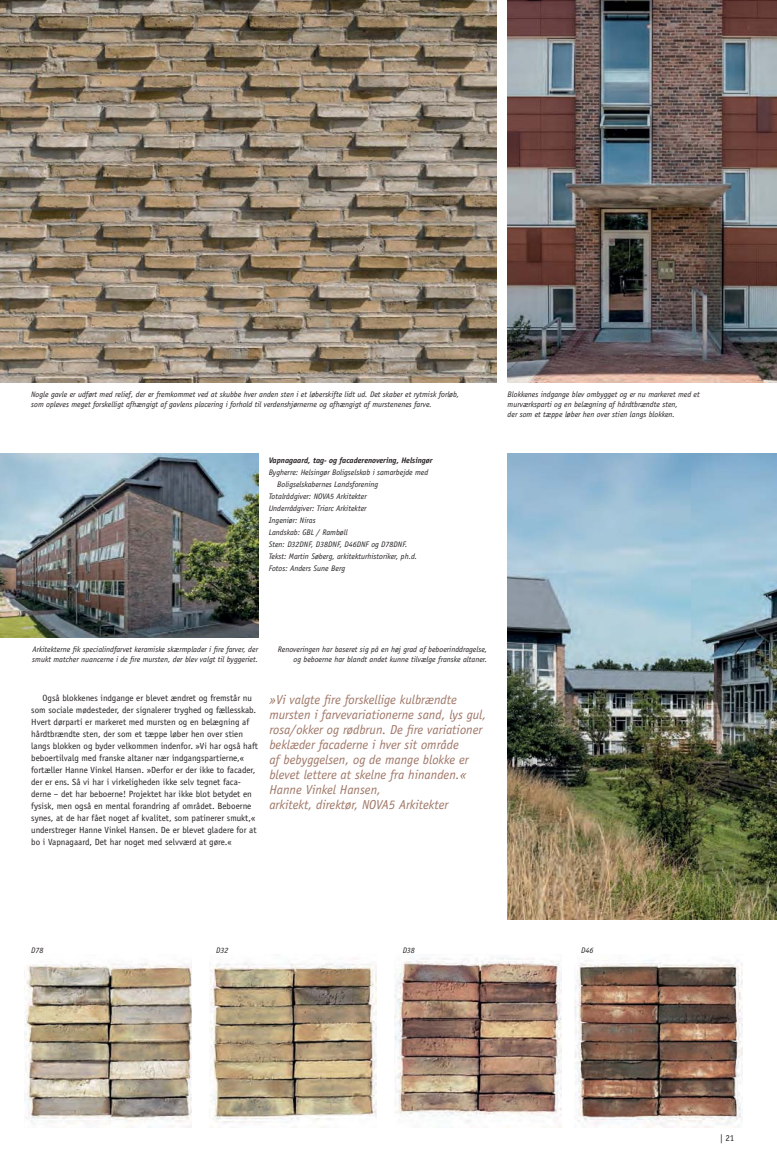
<style>
.page{position:relative;width:777px;height:1171px;background:#fff}
.page>*{position:absolute;margin:0;border:0;box-sizing:border-box;transform-origin:0 0}
.t1{font:italic 13px/15px "Officina Sans";color:#9f7666}
.t2{font:9px/12px "Officina Sans";color:#231f20}
.t3{font:italic 8px/10px "Officina Sans";color:#231f20}
.t4{font:italic 700 8px "Officina Sans";color:#231f20}
</style>
<div class="page">
<img style="left:507px;top:0;width:270px;height:383px">
<img style="left:507px;top:454px;width:270px;height:465px">
<img style="left:0;top:0;width:496px;height:383px">
<img style="left:0;top:454px;width:258px;height:184px">
<img style="left:209px;top:954px;width:167px;height:173px">
<img style="left:394px;top:954px;width:167px;height:173px">
<img style="left:24px;top:963px;width:167px;height:164px">
<img style="left:575px;top:960px;width:167px;height:167px">
<p class="t3" style="left:31px;top:390px;width:429px">Nogle gavle er udført med relief, der er fremkommet ved at skubbe hver anden sten i et løberskifte lidt ud. Det skaber et rytmisk forløb, som opleves meget forskelligt afhængigt af gavlens placering i forhold til verdenshjørnerne og afhængigt af murstenenes farve.</p>
<p class="t4" style="left:269px;top:457px;width:165px">Vapnagaard, tag- og facaderenovering, Helsingør</p>
<p class="t3" style="left:269px;top:468px;width:161px">Bygherre: Helsingør Boligselskab i samarbejde med</p>
<p class="t3" style="left:277px;top:480px;width:102px">Boligselskabernes Landsforening</p>
<p class="t3" style="left:269px;top:492px;width:100px">Totalrådgiver: NOVA5 Arkitekter</p>
<p class="t3" style="left:269px;top:504px;width:99px">Underrådgiver: Triarc Arkitekter</p>
<p class="t3" style="left:269px;top:516px;width:48px">Ingeniør: Niras</p>
<p class="t3" style="left:269px;top:528px;width:80px">Landskab: GBL / Rambøll</p>
<p class="t3" style="left:269px;top:540px;width:140px">Sten: D32DNF, D38DNF, D46DNF og D78DNF.</p>
<p class="t3" style="left:269px;top:552px;width:150px">Tekst: Martin Søberg, arkitekturhistoriker, ph.d.</p>
<p class="t3" style="left:269px;top:564px;width:78px">Fotos: Anders Sune Berg</p>
<p class="t3" style="left:507px;top:390px;width:194px">Blokkenes indgange blev ombygget og er nu markeret med et murværksparti og en belægning af hårdtbrændte sten,<br>der som et tæppe løber hen over stien langs blokken.</p>
<p class="t3" style="left:32px;top:645px;width:227px">Arkitekterne fik specialindfarvet keramiske skærmplader i fire farver, der smukt matcher nuancerne i de fire mursten, der blev valgt til byggeriet.</p>
<p class="t3" style="left:278px;top:645px;width:211px;text-align:right">Renoveringen har baseret sig på en høj grad af beboerinddragelse, og beboerne har blandt andet kunne tilvælge franske altaner.</p>
<p class="t2" style="left:31px;top:693px;width:228px;text-indent:11px">Også blokkenes indgange er blevet ændret og fremstår nu som sociale mødesteder, der signalerer tryghed og fællesskab.<br>Hvert dørparti er markeret med mursten og en belægning af hårdtbrændte sten, der som et tæppe løber hen over stien langs blokken og byder velkommen indenfor. »Vi har også haft beboertilvalg med franske altaner nær indgangspartierne,« fortæller Hanne Vinkel Hansen. »Derfor er der ikke to facader, der er ens. Så vi har i virkeligheden ikke selv tegnet faca&shy;derne – det har beboerne! Projektet har ikke blot betydet en fysisk, men også en mental forandring af området. Beboerne synes, at de har fået noget af kvalitet, som patinerer smukt,« understreger Hanne Vinkel Hansen. De er blevet gladere for at bo i Vapnagaard, Det har noget med selvværd at gøre.«</p>
<p class="t1" style="left:269px;top:693px;width:218px">»Vi valgte fire forskellige kulbrændte mursten i farvevariationerne sand, lys gul, rosa/okker og rødbrun. De fire variationer beklæder facaderne i hver sit område<br>af bebyggelsen, og de mange blokke er blevet lettere at skelne fra hinanden.« Hanne Vinkel Hansen,<br>arkitekt, direktør, NOVA5 Arkitekter</p>
<p class="t3" style="left:31px;top:946px;width:14px">D78</p>
<p class="t3" style="left:216px;top:946px;width:14px">D32</p>
<p class="t3" style="left:403px;top:946px;width:14px">D38</p>
<p class="t3" style="left:581px;top:946px;width:14px">D46</p>
<p class="t2" style="left:720px;top:1132px;width:16px">| 21</p>
</div>
